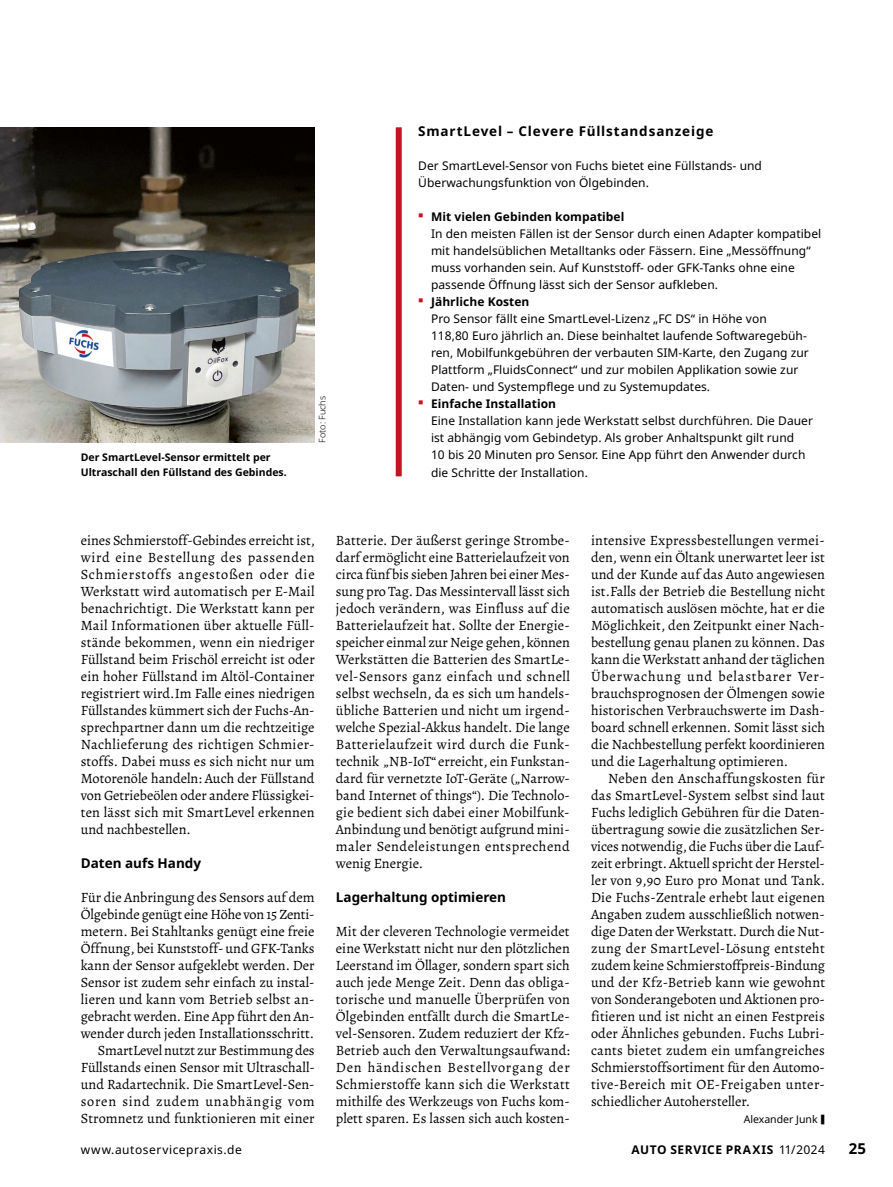
<style>
.page{position:relative;width:893px;height:1187px;background:#fff}
.page>*{position:absolute;margin:0;border:0;box-sizing:border-box;transform-origin:0 0}
.Para_GT_Einzug{font:32.7px "Alegreya";color:#000;scale:.33 1}
.t1{font:700 15px "Noto Sans";color:#000}
.Para_GT{font:14.25px/17px "Alegreya";color:#000;text-align:justify}
.Para_GT_Einzug-2{font:14.25px/17px "Alegreya";letter-spacing:.01em;color:#000;text-align:justify}
.SectionHeading_1_Zwiti_Titelthema{font:700 13.5px "Noto Sans";color:#000}
.SectionHeading_1_Zwiti_Titelthema-2{font:700 13.5px "Noto Sans";letter-spacing:.06em;color:#000}
.List_unordered_1_Box_Aufzählung_Viereck{font:12px/17px "Noto Sans";letter-spacing:.005em;color:#000}
.Para_Box_Standard{font:12px/17px "Noto Sans";letter-spacing:.005em;color:#000}
.List_unordered_1_Box_Aufzählung_Viereck-2{font:12px "Noto Sans";letter-spacing:.04em;color:#000}
.t2{font:700 12px "Noto Sans";letter-spacing:.05em;color:#000}
.Image_Caption_Biti_Schwarz{font:700 10.5px/15px "Noto Sans";color:#000}
.Para_GT_Einzug-3{font:10.5px "Noto Sans";color:#000}
.Image_Source_Bildquelle_links{font:300 9px "Noto Sans";color:#000}
.s1{color:#c41423}
.s2{font-weight:700}
.s3{font-weight:400}
</style>
<div class="page">
<div style="left:396px;top:127px;width:6px;height:349px;background:#c41423"></div>
<img style="left:0;top:128px;width:315px;height:314px">
<p class="Image_Caption_Biti_Schwarz" style="left:81px;top:450px;width:207px">Der SmartLevel-Sensor ermittelt per<br>Ultraschall den Füllstand des Gebindes.</p>
<p class="Image_Source_Bildquelle_links" style="left:317px;top:442px;width:48px;rotate:-90deg">Foto: Fuchs</p>
<p class="SectionHeading_1_Zwiti_Titelthema-2" style="left:418px;top:124px;width:297px">SmartLevel – Clevere Füllstandsanzeige</p>
<p class="Para_Box_Standard" style="left:418px;top:157px;width:345px">Der SmartLevel-Sensor von Fuchs bietet eine Füllstands- und<br>Überwachungsfunktion von Ölgebinden.</p>
<p class="List_unordered_1_Box_Aufzählung_Viereck" style="left:431px;top:208px;width:392px;text-indent:-13px"><span class="s1">▪</span> <span class="s2">Mit vielen Gebinden kompatibel<br></span>In den meisten Fällen ist der Sensor durch einen Adapter kompatibel mit handelsüblichen Metalltanks oder Fässern. Eine „Messöffnung“ muss vorhanden sein. Auf Kunststoff- oder GFK-Tanks ohne eine passende Öffnung lässt sich der Sensor aufkleben.</p>
<p class="List_unordered_1_Box_Aufzählung_Viereck" style="left:431px;top:294px;width:379px;text-indent:-13px"><span class="s1">▪</span> <span class="s2">Jährliche Kosten<br></span>Pro Sensor fällt eine SmartLevel-Lizenz „FC DS“ in Höhe von<br>118,80 Euro jährlich an. Diese beinhaltet laufende Softwaregebüh&shy;ren, Mobilfunkgebühren der verbauten SIM-Karte, den Zugang zur Plattform „FluidsConnect“ und zur mobilen Applikation sowie zur Daten- und Systempflege und zu Systemupdates.</p>
<p class="List_unordered_1_Box_Aufzählung_Viereck" style="left:431px;top:396px;width:384px;text-indent:-13px"><span class="s1">▪</span> <span class="s2">Einfache Installation<br></span>Eine Installation kann jede Werkstatt selbst durchführen. Die Dauer ist abhängig vom Gebindetyp. Als grober Anhaltspunkt gilt rund<br>10 bis 20 Minuten pro Sensor. Eine App führt den Anwender durch die Schritte der Installation.</p>
<p class="Para_GT" style="left:81px;top:531px;width:236px">eines Schmierstoff-Gebindes erreicht ist, wird eine Bestellung des passenden Schmierstoffs angestoßen oder die Werkstatt wird automatisch per E-Mail benachrichtigt. Die Werkstatt kann per Mail Informationen über aktuelle Füll&shy;stände bekommen, wenn ein niedriger Füllstand beim Frischöl erreicht ist oder ein hoher Füllstand im Altöl-Container registriert wird.Im Falle eines niedrigen Füllstandes kümmert sich der Fuchs-An&shy;sprechpartner dann um die rechtzeitige Nachlieferung des richtigen Schmier&shy;stoffs. Dabei muss es sich nicht nur um Motorenöle handeln: Auch der Füllstand von Getriebeölen oder andere Flüssigkei&shy;ten lässt sich mit SmartLevel erkennen und nachbestellen.</p>
<p class="SectionHeading_1_Zwiti_Titelthema" style="left:81px;top:855px;width:122px">Daten aufs Handy</p>
<p class="Para_GT" style="left:81px;top:888px;width:235px">Für die Anbringung des Sensors auf dem Ölgebinde genügt eine Höhe von 15 Zenti&shy;metern. Bei Stahltanks genügt eine freie Öffnung, bei Kunststoff- und GFK-Tanks kann der Sensor aufgeklebt werden. Der Sensor ist zudem sehr einfach zu instal&shy;lieren und kann vom Betrieb selbst an&shy;gebracht werden. Eine App führt den An&shy;wender durch jeden Installationsschritt.</p>
<p class="Para_GT_Einzug-2" style="left:81px;top:1041px;width:236px;text-indent:17px">SmartLevel nutzt zur Bestimmung des Füllstands einen Sensor mit Ultraschall&shy;und Radartechnik. Die SmartLevel-Sen&shy;soren sind zudem unabhängig vom Stromnetz und funktionieren mit einer</p>
<p class="Para_GT_Einzug-2" style="left:336px;top:531px;width:236px">Batterie. Der äußerst geringe Strombe&shy;darf ermöglicht eine Batterielaufzeit von circa fünf bis sieben Jahren bei einer Mes&shy;sung pro Tag. Das Messintervall lässt sich jedoch verändern, was Einfluss auf die Batterielaufzeit hat. Sollte der Energie&shy;speicher einmal zur Neige gehen, können Werkstätten die Batterien des SmartLe&shy;vel-Sensors ganz einfach und schnell selbst wechseln, da es sich um handels&shy;übliche Batterien und nicht um irgend&shy;welche Spezial-Akkus handelt. Die lange Batterielaufzeit wird durch die Funk&shy;technik „NB-IoT“ erreicht, ein Funkstan&shy;dard für vernetzte IoT-Geräte („Narrow&shy;band Internet of things“). Die Technolo&shy;gie bedient sich dabei einer Mobilfunk-Anbindung und benötigt aufgrund mini&shy;maler Sendeleistungen entsprechend wenig Energie.</p>
<p class="SectionHeading_1_Zwiti_Titelthema" style="left:336px;top:889px;width:172px">Lagerhaltung optimieren</p>
<p class="Para_GT" style="left:336px;top:922px;width:235px">Mit der cleveren Technologie vermeidet eine Werkstatt nicht nur den plötzlichen Leerstand im Öllager, sondern spart sich auch jede Menge Zeit. Denn das obliga&shy;torische und manuelle Überprüfen von Ölgebinden entfällt durch die SmartLe&shy;vel-Sensoren. Zudem reduziert der Kfz-Betrieb auch den Verwaltungsaufwand:<br>Den händischen Bestellvorgang der Schmierstoffe kann sich die Werkstatt mithilfe des Werkzeugs von Fuchs kom&shy;plett sparen. Es lassen sich auch kosten-</p>
<p class="Para_GT" style="left:591px;top:531px;width:235px">intensive Expressbestellungen vermei&shy;den, wenn ein Öltank unerwartet leer ist und der Kunde auf das Auto angewiesen ist.Falls der Betrieb die Bestellung nicht automatisch auslösen möchte, hat er die Möglichkeit, den Zeitpunkt einer Nach&shy;bestellung genau planen zu können. Das kann die Werkstatt anhand der täglichen Überwachung und belastbarer Ver&shy;brauchsprognosen der Ölmengen sowie historischen Verbrauchswerte im Dash&shy;board schnell erkennen. Somit lässt sich die Nachbestellung perfekt koordinieren und die Lagerhaltung optimieren.</p>
<p class="Para_GT_Einzug-2" style="left:591px;top:769px;width:235px;text-indent:17px">Neben den Anschaffungskosten für das SmartLevel-System selbst sind laut Fuchs lediglich Gebühren für die Daten&shy;übertragung sowie die zusätzlichen Ser&shy;vices notwendig, die Fuchs über die Lauf&shy;zeit erbringt. Aktuell spricht der Herstel&shy;ler von 9,90 Euro pro Monat und Tank.<br>Die Fuchs-Zentrale erhebt laut eigenen Angaben zudem ausschließlich notwen&shy;dige Daten der Werkstatt. Durch die Nut&shy;zung der SmartLevel-Lösung entsteht zudem keine Schmierstoffpreis-Bindung und der Kfz-Betrieb kann wie gewohnt von Sonderangeboten und Aktionen pro&shy;fitieren und ist nicht an einen Festpreis oder Ähnliches gebunden. Fuchs Lubri&shy;cants bietet zudem ein umfangreiches Schmierstoffsortiment für den Automo&shy;tive-Bereich mit OE-Freigaben unter&shy;schiedlicher Autohersteller.</p>
<p class="Para_GT_Einzug-3" style="left:744px;top:1113px;width:75px">Alexander Junk</p>
<p class="Para_GT_Einzug" style="left:820px;top:1095px;width:15px">■</p>
<p class="List_unordered_1_Box_Aufzählung_Viereck-2" style="left:81px;top:1142px;width:162px">www.autoservicepraxis.de</p>
<p class="t2" style="left:631px;top:1142px;width:195px">AUTO SERVICE PRAXIS <span class="s3">11/2024</span></p>
<p class="t1" style="left:849px;top:1139px;width:19px">25</p>
</div>
